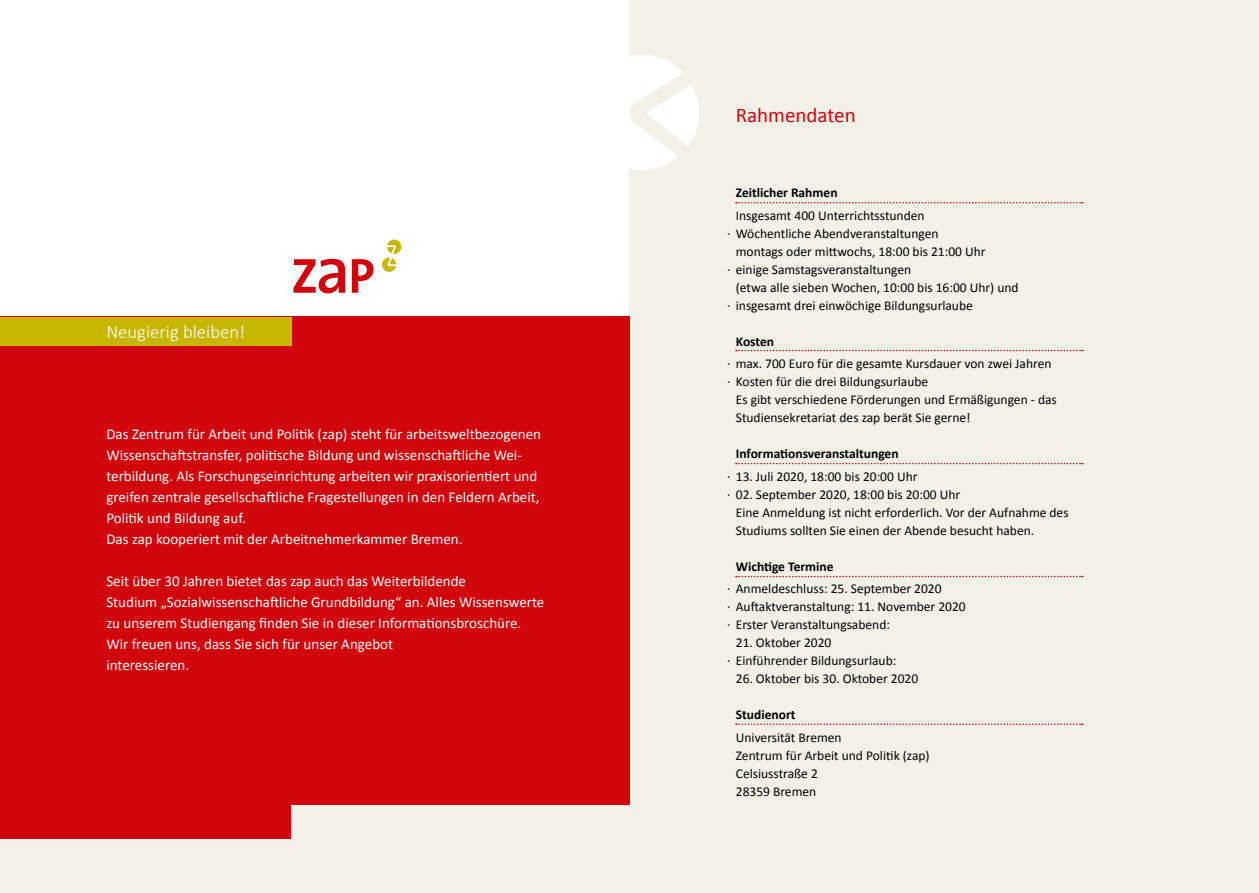
<style>
.page{position:relative;width:1259px;height:893px;background:#fff}
.page>*{position:absolute;margin:0;border:0;box-sizing:border-box;transform-origin:0 0}
.t1{font:21px "Calibri";color:#d1050c}
.t2{font:300 18.75px "Calibri";color:#fff}
.t3{font:15px/21px "Calibri";color:#fff}
.t4{font:13.5px/18px "Calibri";color:#000}
.t5{font:700 13.5px "Calibri";color:#000}
</style>
<div class="page">
<div style="left:629px;top:0;width:630px;height:893px;background:#f2f1e8"></div>
<svg style="left:629px;top:55px;width:70px;height:115px"></svg>
<svg style="left:736px;top:202px;width:347px;height:1px"></svg>
<svg style="left:736px;top:350px;width:347px;height:1px"></svg>
<svg style="left:736px;top:463px;width:347px;height:1px"></svg>
<svg style="left:736px;top:576px;width:347px;height:1px"></svg>
<svg style="left:736px;top:723px;width:347px;height:2px"></svg>
<div style="left:0;top:317px;width:629px;height:532px;background:#d1050c"></div>
<svg style="left:293px;top:259px;width:52px;height:34px"></svg>
<svg style="left:352px;top:259px;width:21px;height:34px"></svg>
<svg style="left:382px;top:240px;width:19px;height:32px"></svg>
<div style="left:0;top:317px;width:291px;height:28px;background:#c7b700"></div>
<div style="left:0;top:840px;width:629px;height:53px;background:#f2f1e8"></div>
<div style="left:291px;top:805px;width:338px;height:62px;background:#f2f1e8"></div>
<h2 class="t2" style="left:106px;top:321px;width:140px">Neugierig bleiben!</h2>
<p class="t3" style="left:106px;top:423px;width:436px">Das Zentrum für Arbeit und Politik (zap) steht für arbeitsweltbezogenen Wissenschaftstransfer, politische Bildung und wissenschaftliche Wei&shy;terbildung. Als Forschungseinrichtung arbeiten wir praxisorientiert und greifen zentrale gesellschaftliche Fragestellungen in den Feldern Arbeit, Politik und Bildung auf.<br>Das zap kooperiert mit der Arbeitnehmerkammer Bremen.</p>
<p class="t3" style="left:106px;top:570px;width:439px">Seit über 30 Jahren bietet das zap auch das Weiterbildende<br>Studium „Sozialwissenschaftliche Grundbildung“ an. Alles Wissenswerte zu unserem Studiengang finden Sie in dieser Informationsbroschüre.<br>Wir freuen uns, dass Sie sich für unser Angebot<br>interessieren.</p>
<h1 class="t1" style="left:736px;top:101px;width:121px">Rahmendaten</h1>
<p class="t5" style="left:736px;top:183px;width:103px">Zeitlicher Rahmen</p>
<p class="t4" style="left:736px;top:206px;width:190px">Insgesamt 400 Unterrichtsstunden</p>
<p class="t4" style="left:727px;top:224px;width:213px">· Wöchentliche Abendveranstaltungen</p>
<p class="t4" style="left:736px;top:242px;width:251px">montags oder mittwochs, 18:00 bis 21:00 Uhr</p>
<p class="t4" style="left:727px;top:260px;width:185px">· einige Samstagsveranstaltungen</p>
<p class="t4" style="left:736px;top:278px;width:284px">(etwa alle sieben Wochen, 10:00 bis 16:00 Uhr) und</p>
<p class="t4" style="left:727px;top:296px;width:247px">· insgesamt drei einwöchige Bildungsurlaube</p>
<p class="t5" style="left:736px;top:332px;width:40px">Kosten</p>
<p class="t4" style="left:727px;top:354px;width:326px">· max. 700 Euro für die gesamte Kursdauer von zwei Jahren · Kosten für die drei Bildungsurlaube</p>
<p class="t4" style="left:736px;top:390px;width:322px">Es gibt verschiedene Förderungen und Ermäßigungen - das<br>Studiensekretariat des zap berät Sie gerne!</p>
<p class="t5" style="left:736px;top:444px;width:164px">Informationsveranstaltungen</p>
<p class="t4" style="left:727px;top:467px;width:192px">· 13. Juli 2020, 18:00 bis 20:00 Uhr</p>
<p class="t4" style="left:727px;top:485px;width:234px">· 02. September 2020, 18:00 bis 20:00 Uhr</p>
<p class="t4" style="left:736px;top:503px;width:334px">Eine Anmeldung ist nicht erforderlich. Vor der Aufnahme des</p>
<p class="t4" style="left:736px;top:521px;width:300px">Studiums sollten Sie einen der Abende besucht haben.</p>
<p class="t5" style="left:736px;top:557px;width:99px">Wichtige Termine</p>
<p class="t4" style="left:727px;top:579px;width:240px">· Anmeldeschluss: 25. September 2020<br>· Auftaktveranstaltung: 11. November 2020 · Erster Veranstaltungsabend:</p>
<p class="t4" style="left:727px;top:633px;width:170px;text-indent:9px">21. Oktober 2020<br>· Einführender Bildungsurlaub:</p>
<p class="t4" style="left:736px;top:669px;width:184px">26. Oktober bis 30. Oktober 2020</p>
<p class="t5" style="left:736px;top:705px;width:61px">Studienort</p>
<p class="t4" style="left:736px;top:728px;width:195px">Universität Bremen<br>Zentrum für Arbeit und Politik (zap)<br>Celsiusstraße 2<br>28359 Bremen</p>
</div>
